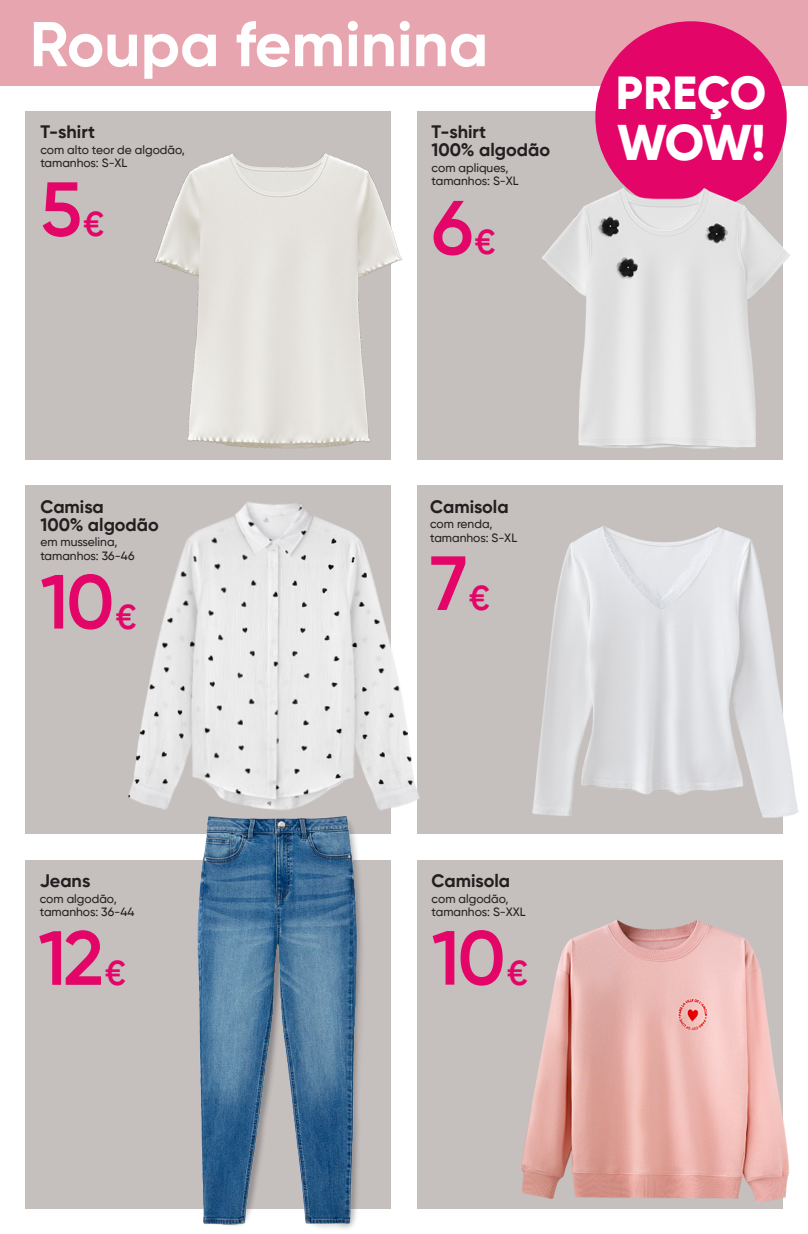
<style>
.page{position:relative;width:808px;height:1234px;background:#fff}
.page>*{position:absolute;margin:0;border:0;box-sizing:border-box;transform-origin:0 0}
.PEPCO2_price{font:600 76.5px "Gilroy";color:#e30567}
.belka_gilroy_12_pt{font:700 63px "Gilroy";color:#fff}
.t1{font:800 49.95px "Gilroy";color:#fff}
.t2{font:800 46.2px "Gilroy";letter-spacing:.005em;color:#fff}
.PEPCO2_fraction_currency{font:600 34.5px "Gilroy";color:#e30567}
.PEPCO_name{font:700 18px/18px "Gilroy";color:#231f20}
.PEPCO_descr{font:500 12px/13.5px "Gilroy";color:#231f20}
</style>
<div class="page">
<div style="left:26px;top:485px;width:365px;height:348px;background:#c5bfbe"></div>
<div style="left:417px;top:111px;width:365px;height:348px;background:#c5bfbe"></div>
<div style="left:26px;top:111px;width:365px;height:348px;background:#c5bfbe"></div>
<div style="left:417px;top:485px;width:365px;height:348px;background:#c5bfbe"></div>
<div style="left:417px;top:859px;width:365px;height:349px;background:#c5bfbe"></div>
<div style="left:26px;top:859px;width:365px;height:349px;background:#c5bfbe"></div>
<div style="left:0;top:0;width:808px;height:85px;background:#e7a5af"></div>
<img style="left:154px;top:153px;width:249px;height:289px">
<img style="left:495px;top:865px;width:294px;height:344px">
<img style="left:506px;top:498px;width:293px;height:366px">
<img style="left:98px;top:442px;width:352px;height:418px">
<img style="left:153px;top:789px;width:238px;height:440px">
<div style="left:595px;top:21px;width:192px;height:192px;background:#e30567;border-radius:50%"></div>
<img style="left:516px;top:138px;width:274px;height:360px">
<p class="belka_gilroy_12_pt" style="left:30px;top:5px;width:460px">Roupa feminina</p>
<p class="PEPCO_name" style="left:40px;top:123px;width:56px">T-shirt</p>
<p class="PEPCO_descr" style="left:40px;top:143px;width:146px">com alto teor de algodão, tamanhos: S-XL</p>
<p class="PEPCO_name" style="left:432px;top:123px;width:120px">T-shirt<br>100% algodão</p>
<p class="PEPCO_descr" style="left:432px;top:161px;width:89px">com apliques, tamanhos: S-XL</p>
<p class="PEPCO2_price" style="left:40px;top:162px;width:43px">5</p>
<p class="PEPCO2_fraction_currency" style="left:84px;top:202px;width:22px">€</p>
<p class="PEPCO2_price" style="left:432px;top:180px;width:43px">6</p>
<p class="PEPCO2_fraction_currency" style="left:475px;top:221px;width:22px">€</p>
<p class="t2" style="left:616px;top:64px;width:152px">PREÇO</p>
<p class="t1" style="left:617px;top:111px;width:150px">WOW!</p>
<p class="PEPCO_name" style="left:40px;top:497px;width:120px">Camisa<br>100% algodão</p>
<p class="PEPCO_descr" style="left:40px;top:535px;width:96px">em musselina, tamanhos: 36-46</p>
<p class="PEPCO2_price" style="left:40px;top:554px;width:76px">10</p>
<p class="PEPCO2_fraction_currency" style="left:116px;top:595px;width:22px">€</p>
<p class="PEPCO_name" style="left:430px;top:497px;width:80px">Camisola</p>
<p class="PEPCO_descr" style="left:430px;top:517px;width:89px">com renda, tamanhos: S-XL</p>
<p class="PEPCO2_price" style="left:430px;top:535px;width:39px">7</p>
<p class="PEPCO2_fraction_currency" style="left:469px;top:576px;width:22px">€</p>
<p class="PEPCO_name" style="left:40px;top:871px;width:52px">Jeans</p>
<p class="PEPCO_descr" style="left:40px;top:891px;width:96px">com algodão, tamanhos: 36-44</p>
<p class="PEPCO2_price" style="left:38px;top:910px;width:67px">12</p>
<p class="PEPCO2_fraction_currency" style="left:105px;top:951px;width:22px">€</p>
<p class="PEPCO_name" style="left:432px;top:871px;width:80px">Camisola</p>
<p class="PEPCO_descr" style="left:432px;top:891px;width:96px">com algodão, tamanhos: S-XXL</p>
<p class="PEPCO2_price" style="left:432px;top:910px;width:76px">10</p>
<p class="PEPCO2_fraction_currency" style="left:507px;top:950px;width:22px">€</p>
</div>
